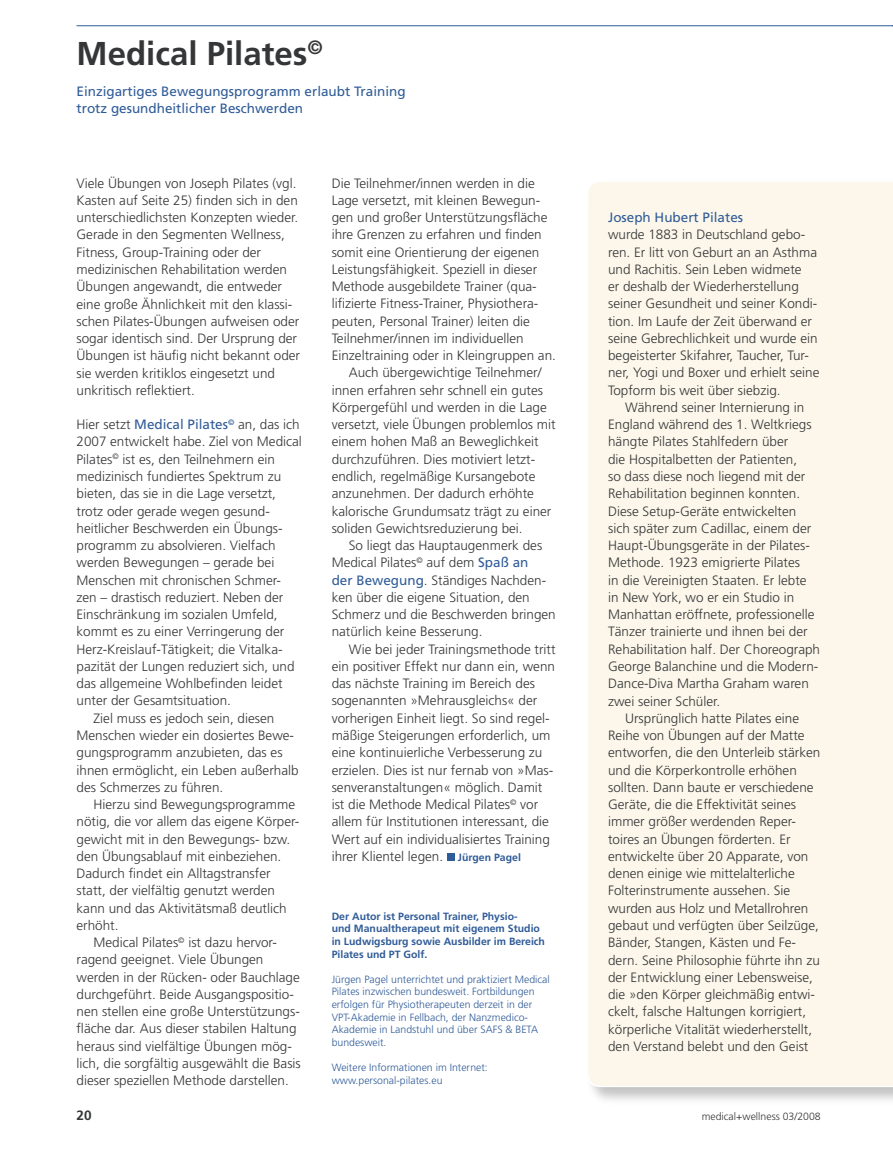
<style>
.page{position:relative;width:893px;height:1149px;background:#fff}
.page>*{position:absolute;margin:0;border:0;box-sizing:border-box;transform-origin:0 0}
.Überschrift{font:700 33px "Frutiger";color:#353638}
.Fließtext{font:300 13.5px/17.2px "Frutiger";color:#353638}
.Fließtext_ohne_Einzug{font:300 13.5px/17.2px "Frutiger";color:#353638}
.Unterzeile{font:13.5px "Frutiger";color:#305c98}
.Unterzeile-2{font:700 13.5px "Frutiger";color:#353638}
.BU{font:300 10.5px/12.6px "Frutiger";color:#305c98}
.BU-2{font:700 10.5px/12.6px "Frutiger";color:#305c98}
.BU-3{font:300 10.5px "Frutiger";color:#353638}
.s1{font-weight:400;color:#305c98}
.s2{font-weight:700;font-size:10.5px;color:#305c98}
</style>
<div class="page">
<hr style="left:77px;top:25px;width:816px;height:1px;background:#305c98">
<div style="left:585px;top:178px;width:308px;height:928px;background:#353638;opacity:.3"></div>
<div style="left:586px;top:180px;width:307px;height:905px;background:#fcf7ea"></div>
<div style="left:447px;top:853px;width:7px;height:7px;background:#305c98"></div>
<p class="Überschrift" style="left:77px;top:35px;width:248px">Medical Pilates<sup>©</sup></p>
<p class="Unterzeile" style="left:77px;top:84px;width:331px">Einzigartiges Bewegungsprogramm erlaubt Training</p>
<p class="Unterzeile" style="left:77px;top:101px;width:228px">trotz gesundheitlicher Beschwerden</p>
<p class="Fließtext_ohne_Einzug" style="left:77px;top:174px;width:225px">Viele Übungen von Joseph Pilates (vgl.<br>Kasten auf Seite 25) finden sich in den unterschiedlichsten Konzepten wieder.<br>Gerade in den Segmenten Wellness, Fitness, Group-Training oder der medizinischen Rehabilitation werden Übungen angewandt, die entweder eine große Ähnlichkeit mit den klassi&shy;schen Pilates-Übungen aufweisen oder sogar identisch sind. Der Ursprung der Übungen ist häufig nicht bekannt oder sie werden kritiklos eingesetzt und unkritisch reflektiert.</p>
<p class="Fließtext_ohne_Einzug" style="left:77px;top:416px;width:227px">Hier setzt <span class="s1">Medical Pilates</span><sup>©</sup> an, das ich 2007 entwickelt habe. Ziel von Medical Pilates<sup>©</sup> ist es, den Teilnehmern ein medizinisch fundiertes Spektrum zu bieten, das sie in die Lage versetzt, trotz oder gerade wegen gesund&shy;heitlicher Beschwerden ein Übungs&shy;programm zu absolvieren. Vielfach werden Bewegungen – gerade bei Menschen mit chronischen Schmer&shy;zen – drastisch reduziert. Neben der Einschränkung im sozialen Umfeld, kommt es zu einer Verringerung der Herz-Kreislauf-Tätigkeit; die Vitalka&shy;pazität der Lungen reduziert sich, und das allgemeine Wohlbefinden leidet unter der Gesamtsituation.</p>
<p class="Fließtext" style="left:77px;top:709px;width:224px;text-indent:17px">Ziel muss es jedoch sein, diesen Menschen wieder ein dosiertes Bewe&shy;gungsprogramm anzubieten, das es ihnen ermöglicht, ein Leben außerhalb des Schmerzes zu führen.</p>
<p class="Fließtext" style="left:77px;top:795px;width:224px;text-indent:17px">Hierzu sind Bewegungsprogramme nötig, die vor allem das eigene Körper&shy;gewicht mit in den Bewegungs- bzw. den Übungsablauf mit einbeziehen.<br>Dadurch findet ein Alltagstransfer statt, der vielfältig genutzt werden kann und das Aktivitätsmaß deutlich erhöht.</p>
<p class="Fließtext" style="left:77px;top:933px;width:226px;text-indent:17px">Medical Pilates<sup>©</sup> ist dazu hervor&shy;ragend geeignet. Viele Übungen werden in der Rücken- oder Bauchlage durchgeführt. Beide Ausgangspositio&shy;nen stellen eine große Unterstützungs&shy;fläche dar. Aus dieser stabilen Haltung heraus sind vielfältige Übungen mög&shy;lich, die sorgfältig ausgewählt die Basis dieser speziellen Methode darstellen.</p>
<p class="Fließtext_ohne_Einzug" style="left:332px;top:174px;width:226px">Die Teilnehmer/innen werden in die Lage versetzt, mit kleinen Bewegun&shy;gen und großer Unterstützungsfläche ihre Grenzen zu erfahren und finden somit eine Orientierung der eigenen Leistungsfähigkeit. Speziell in dieser Methode ausgebildete Trainer (qua&shy;lifizierte Fitness-Trainer, Physiothera&shy;peuten, Personal Trainer) leiten die Teilnehmer/innen im individuellen Einzeltraining oder in Kleingruppen an.</p>
<p class="Fließtext" style="left:332px;top:364px;width:226px;text-indent:17px">Auch übergewichtige Teilnehmer/ innen erfahren sehr schnell ein gutes Körpergefühl und werden in die Lage versetzt, viele Übungen problemlos mit einem hohen Maß an Beweglichkeit durchzuführen. Dies motiviert letzt&shy;endlich, regelmäßige Kursangebote anzunehmen. Der dadurch erhöhte kalorische Grundumsatz trägt zu einer soliden Gewichtsreduzierung bei.</p>
<p class="Fließtext" style="left:332px;top:537px;width:226px;text-indent:17px">So liegt das Hauptaugenmerk des<br>Medical Pilates<sup>©</sup> auf dem <span class="s1">Spaß an<br>der Bewegung</span>. Ständiges Nachden&shy;ken über die eigene Situation, den<br>Schmerz und die Beschwerden bringen natürlich keine Besserung.</p>
<p class="Fließtext" style="left:332px;top:640px;width:225px;text-indent:17px">Wie bei jeder Trainingsmethode tritt ein positiver Effekt nur dann ein, wenn das nächste Training im Bereich des sogenannten »Mehrausgleichs« der vorherigen Einheit liegt. So sind regel&shy;mäßige Steigerungen erforderlich, um eine kontinuierliche Verbesserung zu erzielen. Dies ist nur fernab von »Mas&shy;senveranstaltungen« möglich. Damit ist die Methode Medical Pilates<sup>©</sup> vor allem für Institutionen interessant, die Wert auf ein individualisiertes Training ihrer Klientel legen. <span class="s2">Jürgen Pagel</span></p>
<p class="BU-2" style="left:332px;top:909px;width:187px">Der Autor ist Personal Trainer, Physio-</p>
<p class="BU-2" style="left:332px;top:922px;width:215px">und Manualtherapeut mit eigenem Studio in Ludwigsburg sowie Ausbilder im Bereich<br>Pilates und PT Golf.</p>
<p class="BU" style="left:332px;top:972px;width:220px">Jürgen Pagel unterrichtet und praktiziert Medical<br>Pilates inzwischen bundesweit. Fortbildungen erfolgen für Physiotherapeuten derzeit in der</p>
<p class="BU" style="left:332px;top:1010px;width:208px">VPT-Akademie in Fellbach, der Nanzmedico-<br>Akademie in Landstuhl und über SAFS &amp; BETA bundesweit.</p>
<p class="BU" style="left:332px;top:1060px;width:158px">Weitere Informationen im Internet:</p>
<p class="BU" style="left:332px;top:1073px;width:112px">www.personal-pilates.eu</p>
<p class="Unterzeile" style="left:608px;top:209px;width:137px">Joseph Hubert Pilates</p>
<p class="Fließtext_ohne_Einzug" style="left:608px;top:226px;width:213px">wurde 1883 in Deutschland gebo&shy;ren. Er litt von Geburt an an Asthma und Rachitis. Sein Leben widmete<br>er deshalb der Wiederherstellung seiner Gesundheit und seiner Kondi&shy;tion. Im Laufe der Zeit überwand er seine Gebrechlichkeit und wurde ein begeisterter Skifahrer, Taucher, Tur&shy;ner, Yogi und Boxer und erhielt seine Topform bis weit über siebzig.</p>
<p class="Fließtext" style="left:608px;top:399px;width:214px;text-indent:17px">Während seiner Internierung in England während des 1. Weltkriegs hängte Pilates Stahlfedern über<br>die Hospitalbetten der Patienten,<br>so dass diese noch liegend mit der Rehabilitation beginnen konnten.<br>Diese Setup-Geräte entwickelten sich später zum Cadillac, einem der Haupt-Übungsgeräte in der Pilates-Methode. 1923 emigrierte Pilates<br>in die Vereinigten Staaten. Er lebte in New York, wo er ein Studio in Manhattan eröffnete, professionelle Tänzer trainierte und ihnen bei der Rehabilitation half. Der Choreograph George Balanchine und die Modern-Dance-Diva Martha Graham waren zwei seiner Schüler.</p>
<p class="Fließtext" style="left:608px;top:709px;width:214px;text-indent:17px">Ursprünglich hatte Pilates eine Reihe von Übungen auf der Matte entworfen, die den Unterleib stärken und die Körperkontrolle erhöhen sollten. Dann baute er verschiedene Geräte, die die Effektivität seines immer größer werdenden Reper&shy;toires an Übungen förderten. Er entwickelte über 20 Apparate, von denen einige wie mittelalterliche Folterinstrumente aussehen. Sie wurden aus Holz und Metallrohren gebaut und verfügten über Seilzüge, Bänder, Stangen, Kästen und Fe&shy;dern. Seine Philosophie führte ihn zu der Entwicklung einer Lebensweise, die »den Körper gleichmäßig entwi&shy;ckelt, falsche Haltungen korrigiert, körperliche Vitalität wiederherstellt, den Verstand belebt und den Geist</p>
<p class="Unterzeile-2" style="left:77px;top:1106px;width:17px">20</p>
<p class="BU-3" style="left:702px;top:1109px;width:120px">medical+wellness 03/2008</p>
</div>
